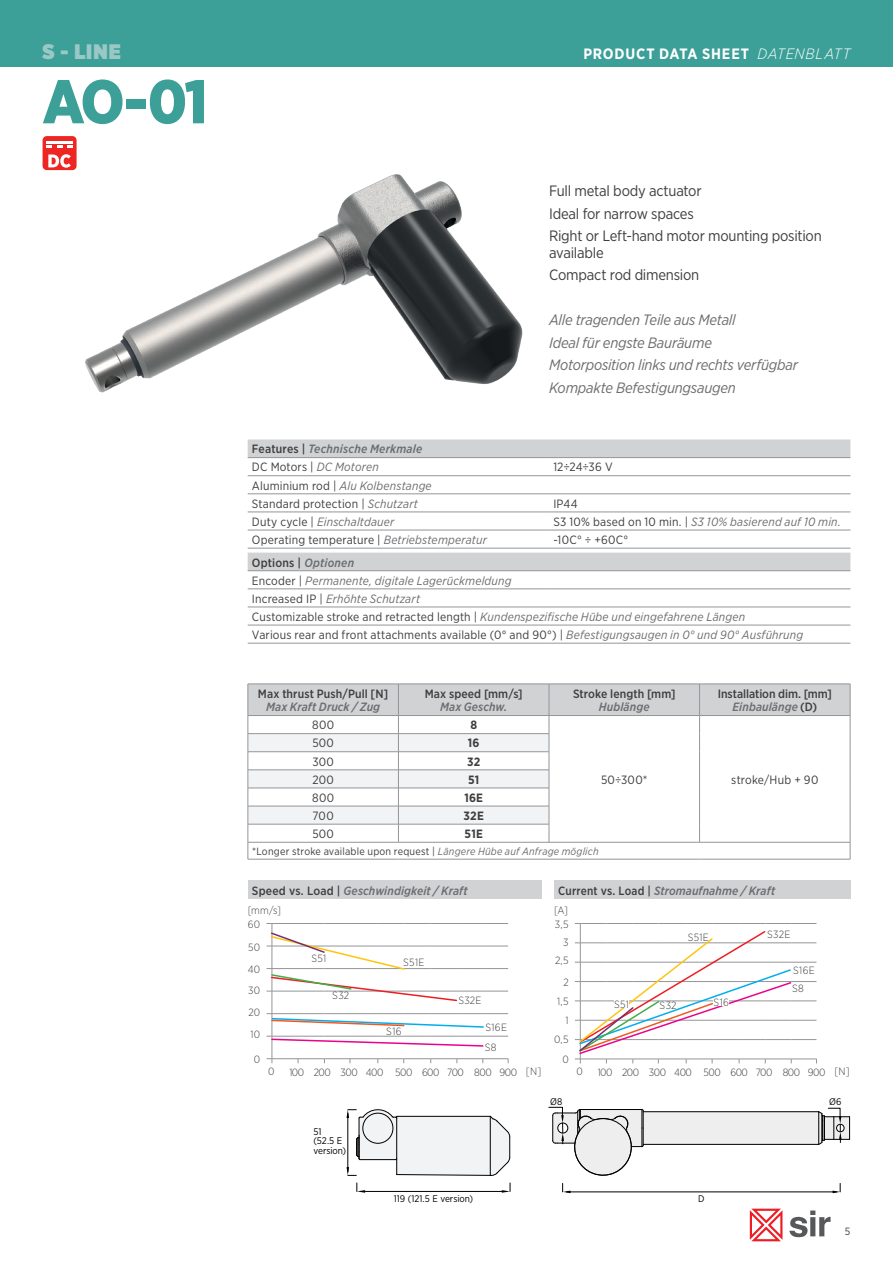
<style>
.page{position:relative;width:893px;height:1263px;background:#fff}
.page>*{position:absolute;margin:0;border:0;box-sizing:border-box;transform-origin:0 0}
.t1{font:900 61.5px "Gotham Narrow";color:#3ca099}
.t2{font:900 21px "Gotham Narrow";color:#9ac8c6}
.t3{font:italic 15px/22.5px "Gotham Narrow";letter-spacing:-.015em;color:#6c6d70}
.t4{font:15px/22.5px "Gotham Narrow";letter-spacing:-.015em;color:#3e3e3f}
.t5{font:700 15px "Gotham Narrow";letter-spacing:.055em;color:#fff}
.t6{font:italic 12px/18.1px "Gotham Narrow";letter-spacing:.015em;color:#6c6d70}
.t7{font:12px/18.1px "Gotham Narrow";letter-spacing:.015em;color:#3e3e3f}
.t8{font:italic 500 12px/18.1px "Gotham Narrow";letter-spacing:.01em;color:#6c6d70}
.t9{font:500 12px/13.5px "Gotham Narrow";letter-spacing:.005em;color:#3e3e3f;text-align:center}
.t10{font:700 12px "Gotham Narrow";letter-spacing:.02em;color:#3e3e3f}
.t11{font:300 10.5px/22.5px "Gotham Narrow";letter-spacing:.01em;color:#3e3e3f}
.t12{font:10.5px "Gotham Narrow";letter-spacing:.02em;color:#3e3e3f}
.t13{font:300 10.5px "Gotham Narrow";letter-spacing:-.045em;color:#3e3e3f}
.t14{font:9.6px/9.6px "Gotham Narrow";letter-spacing:-.005em;color:#000001}
.s1{font-weight:300;font-style:italic}
.s2{font-style:normal;color:#3e3e3f}
.s3{font-weight:400;font-style:normal;color:#3e3e3f}
.s4{font-weight:400}
.s5{font-style:italic;color:#6c6d70}
.s6{font-weight:500;font-style:normal;color:#3e3e3f}
.s7{font-weight:500}
</style>
<div class="page">
<img style="left:60px;top:170px;width:463px;height:223px">
<svg style="left:248px;top:439px;width:602px;height:131px"></svg>
<hr style="left:248px;top:457px;width:301px;height:1px;background:#939598">
<hr style="left:549px;top:457px;width:301px;height:1px;background:#939598">
<hr style="left:248px;top:475px;width:301px;height:1px;background:#939598">
<hr style="left:549px;top:475px;width:301px;height:1px;background:#939598">
<hr style="left:248px;top:494px;width:301px;height:1px;background:#939598">
<hr style="left:549px;top:494px;width:301px;height:1px;background:#939598">
<hr style="left:248px;top:512px;width:301px;height:1px;background:#939598">
<hr style="left:549px;top:512px;width:301px;height:1px;background:#939598">
<hr style="left:248px;top:530px;width:301px;height:1px;background:#939598">
<hr style="left:549px;top:530px;width:301px;height:1px;background:#939598">
<hr style="left:248px;top:548px;width:301px;height:1px;background:#939598">
<hr style="left:549px;top:548px;width:301px;height:1px;background:#939598">
<hr style="left:248px;top:570px;width:301px;height:1px;background:#939598">
<hr style="left:549px;top:570px;width:301px;height:1px;background:#939598">
<hr style="left:248px;top:589px;width:301px;height:1px;background:#939598">
<hr style="left:549px;top:589px;width:301px;height:1px;background:#939598">
<hr style="left:248px;top:607px;width:301px;height:1px;background:#939598">
<hr style="left:549px;top:607px;width:301px;height:1px;background:#939598">
<hr style="left:248px;top:625px;width:301px;height:1px;background:#939598">
<hr style="left:549px;top:625px;width:301px;height:1px;background:#939598">
<hr style="left:248px;top:643px;width:301px;height:1px;background:#939598">
<hr style="left:549px;top:643px;width:301px;height:1px;background:#939598">
<hr style="left:361px;top:1191px;width:145px;height:1px;background:#000001">
<svg style="left:502px;top:1183px;width:9px;height:10px"></svg>
<svg style="left:357px;top:1183px;width:8px;height:10px"></svg>
<svg style="left:347px;top:1109px;width:163px;height:67px"></svg>
<svg style="left:549px;top:1107px;width:301px;height:86px"></svg>
<svg style="left:267px;top:923px;width:242px;height:140px"></svg>
<div style="left:248px;top:881px;width:293px;height:18px;background:#d1d2d4"></div>
<svg style="left:575px;top:923px;width:242px;height:140px"></svg>
<div style="left:614px;top:999px;width:15px;height:9px;background:#fff"></div>
<div style="left:554px;top:881px;width:296px;height:18px;background:#d1d2d4"></div>
<div style="left:43px;top:136px;width:34px;height:34px;background:#ee2623;border-radius:4px"></div>
<svg style="left:48px;top:154px;width:23px;height:14px"></svg>
<hr style="left:47px;top:141px;width:26px;height:3px;background:#fff">
<svg style="left:47px;top:145px;width:26px;height:3px"></svg>
<svg style="left:789px;top:1210px;width:42px;height:27px"></svg>
<svg style="left:750px;top:1208px;width:32px;height:33px"></svg>
<div style="left:0;top:0;width:893px;height:67px;background:#3ca099"></div>
<svg style="left:248px;top:684px;width:603px;height:175px"></svg>
<hr style="left:398px;top:842px;width:151px;height:1px;background:#939598">
<hr style="left:248px;top:859px;width:150px;height:1px;background:#939598">
<hr style="left:398px;top:859px;width:151px;height:1px;background:#939598">
<hr style="left:549px;top:859px;width:151px;height:1px;background:#939598">
<hr style="left:700px;top:859px;width:150px;height:1px;background:#939598">
<h2 class="t2" style="left:43px;top:38px;width:80px">S - LINE</h2>
<p class="t5" style="left:583px;top:44px;width:269px">PRODUCT DATA SHEET <span class="s1">DATENBLATT</span></p>
<h1 class="t1" style="left:43px;top:61px;width:166px">AO-01</h1>
<p class="t8" style="left:252px;top:440px;width:172px"><span class="s2">Features |</span> Technische Merkmale<br><span class="s3">DC Motors |</span> <span class="s4">DC Motoren</span></p>
<p class="t7" style="left:252px;top:476px;width:181px">Aluminium rod | <span class="s5">Alu Kolbenstange<br></span>Standard protection | <span class="s5">Schutzart</span></p>
<p class="t4" style="left:549px;top:180px;width:274px">Full metal body actuator<br>Ideal for narrow spaces<br>Right or Left-hand motor mounting position</p>
<p class="t4" style="left:549px;top:241px;width:152px">available<br>Compact rod dimension</p>
<p class="t3" style="left:549px;top:309px;width:251px">Alle tragenden Teile aus Metall<br>Ideal für engste Bauräume<br>Motorposition links und rechts verfügbar<br>Kompakte Befestigungsaugen</p>
<p class="t7" style="left:553px;top:458px;width:61px">12÷24÷36 V</p>
<p class="t7" style="left:553px;top:494px;width:26px">IP44</p>
<p class="t6" style="left:252px;top:512px;width:144px"><span class="s2">Duty cycle |</span> Einschaltdauer</p>
<p class="t6" style="left:553px;top:512px;width:289px"><span class="s2">S3 10% based on 10 min. |</span> S3 10% basierend auf 10 min.</p>
<p class="t7" style="left:252px;top:530px;width:236px">Operating temperature | <span class="s5">Betriebstemperatur</span></p>
<p class="t7" style="left:553px;top:530px;width:76px">-10C° ÷ +60C°</p>
<p class="t6" style="left:252px;top:553px;width:553px"><span class="s6">Options |</span> <span class="s7">Optionen<br></span><span class="s2">Encoder |</span> Permanente, digitale Lagerückmeldung<br><span class="s2">Increased IP |</span> Erhöhte Schutzart<br><span class="s2">Customizable stroke and retracted length |</span> Kundenspezifische Hübe und eingefahrene Längen<br><span class="s2">Various rear and front attachments available (0° and 90°) |</span> Befestigungsaugen in 0° und 90° Ausführung</p>
<p class="t9" style="left:258px;top:687px;width:132px">Max thrust Push/Pull [N]</p>
<p class="t8" style="left:266px;top:698px;width:116px">Max Kraft Druck / Zug</p>
<p class="t9" style="left:425px;top:687px;width:100px">Max speed [mm/s]</p>
<p class="t8" style="left:440px;top:698px;width:69px">Max Geschw.</p>
<p class="t7" style="left:312px;top:716px;width:23px">800</p>
<p class="t10" style="left:470px;top:717px;width:8px">8</p>
<p class="t9" style="left:573px;top:687px;width:104px">Stroke length [mm]</p>
<p class="t8" style="left:599px;top:698px;width:52px">Hublänge</p>
<p class="t9" style="left:718px;top:687px;width:116px">Installation dim. [mm]<br><span class="s5">Einbaulänge</span> (D)</p>
<p class="t7" style="left:312px;top:734px;width:23px">500</p>
<p class="t10" style="left:468px;top:735px;width:13px">16</p>
<p class="t7" style="left:312px;top:752px;width:23px">300</p>
<p class="t10" style="left:467px;top:754px;width:15px">32</p>
<p class="t7" style="left:312px;top:770px;width:23px">200</p>
<p class="t10" style="left:468px;top:772px;width:13px">51</p>
<p class="t7" style="left:312px;top:788px;width:23px">800</p>
<p class="t10" style="left:464px;top:790px;width:20px">16E</p>
<p class="t7" style="left:313px;top:806px;width:23px">700</p>
<p class="t10" style="left:464px;top:808px;width:22px">32E</p>
<p class="t7" style="left:312px;top:824px;width:23px">500</p>
<p class="t10" style="left:465px;top:826px;width:20px">51E</p>
<p class="t12" style="left:252px;top:845px;width:348px">*Longer stroke available upon request | <span class="s5">Längere Hübe auf Anfrage möglich</span></p>
<p class="t7" style="left:601px;top:770px;width:48px">50÷300*</p>
<p class="t7" style="left:731px;top:770px;width:89px">stroke/Hub + 90</p>
<p class="t8" style="left:252px;top:881px;width:217px"><span class="s2">Speed vs. Load |</span> Geschwindigkeit / Kraft</p>
<p class="t11" style="left:248px;top:898px;width:35px">[mm/s]</p>
<p class="t11" style="left:248px;top:913px;width:14px">60<br>50</p>
<p class="t11" style="left:248px;top:979px;width:14px">30</p>
<p class="t11" style="left:251px;top:1023px;width:11px">10</p>
<p class="t11" style="left:248px;top:957px;width:14px">40</p>
<p class="t11" style="left:248px;top:1001px;width:13px">20</p>
<p class="t11" style="left:254px;top:1048px;width:8px">0</p>
<p class="t11" style="left:268px;top:1060px;width:8px">0</p>
<p class="t11" style="left:312px;top:947px;width:16px">S51</p>
<p class="t11" style="left:403px;top:951px;width:23px">S51E</p>
<p class="t11" style="left:332px;top:984px;width:18px">S32</p>
<p class="t11" style="left:386px;top:1020px;width:17px">S16</p>
<p class="t11" style="left:458px;top:989px;width:25px">S32E</p>
<p class="t11" style="left:485px;top:1015px;width:23px">S16E</p>
<p class="t11" style="left:485px;top:1035px;width:13px">S8</p>
<p class="t13" style="left:289px;top:1066px;width:229px">100 200 300 400 500 600 700 800 900</p>
<p class="t14" style="left:313px;top:1126px;width:34px">51<br>(52.5 E version)</p>
<p class="t11" style="left:526px;top:1060px;width:17px">[N]</p>
<p class="t8" style="left:558px;top:881px;width:218px"><span class="s2">Current vs. Load |</span> Stromaufnahme / Kraft</p>
<p class="t11" style="left:554px;top:898px;width:15px">[A]</p>
<p class="t11" style="left:555px;top:913px;width:15px">3,5</p>
<p class="t11" style="left:555px;top:949px;width:15px">2,5</p>
<p class="t11" style="left:563px;top:931px;width:7px">3</p>
<p class="t11" style="left:563px;top:970px;width:7px">2</p>
<p class="t11" style="left:566px;top:1008px;width:5px">1</p>
<p class="t11" style="left:557px;top:989px;width:13px">1,5</p>
<p class="t11" style="left:554px;top:1027px;width:16px">0,5</p>
<p class="t11" style="left:562px;top:1048px;width:8px">0</p>
<p class="t11" style="left:576px;top:1060px;width:8px">0</p>
<p class="t11" style="left:688px;top:925px;width:23px">S51E</p>
<p class="t11" style="left:614px;top:992px;width:16px">S51</p>
<p class="t11" style="left:714px;top:991px;width:17px">S16</p>
<p class="t11" style="left:660px;top:994px;width:18px">S32</p>
<p class="t11" style="left:767px;top:923px;width:25px">S32E</p>
<p class="t11" style="left:793px;top:958px;width:23px">S16E</p>
<p class="t11" style="left:792px;top:977px;width:13px">S8</p>
<p class="t13" style="left:598px;top:1066px;width:229px">100 200 300 400 500 600 700 800 900</p>
<p class="t11" style="left:834px;top:1060px;width:17px">[N]</p>
<p class="t14" style="left:550px;top:1096px;width:14px">Ø8</p>
<p class="t14" style="left:829px;top:1097px;width:14px">Ø6</p>
<p class="t14" style="left:394px;top:1193px;width:81px">119 (121.5 E version)</p>
<p class="t14" style="left:698px;top:1193px;width:8px">D</p>
<p class="t12" style="left:845px;top:1225px;width:7px">5</p>
</div>
